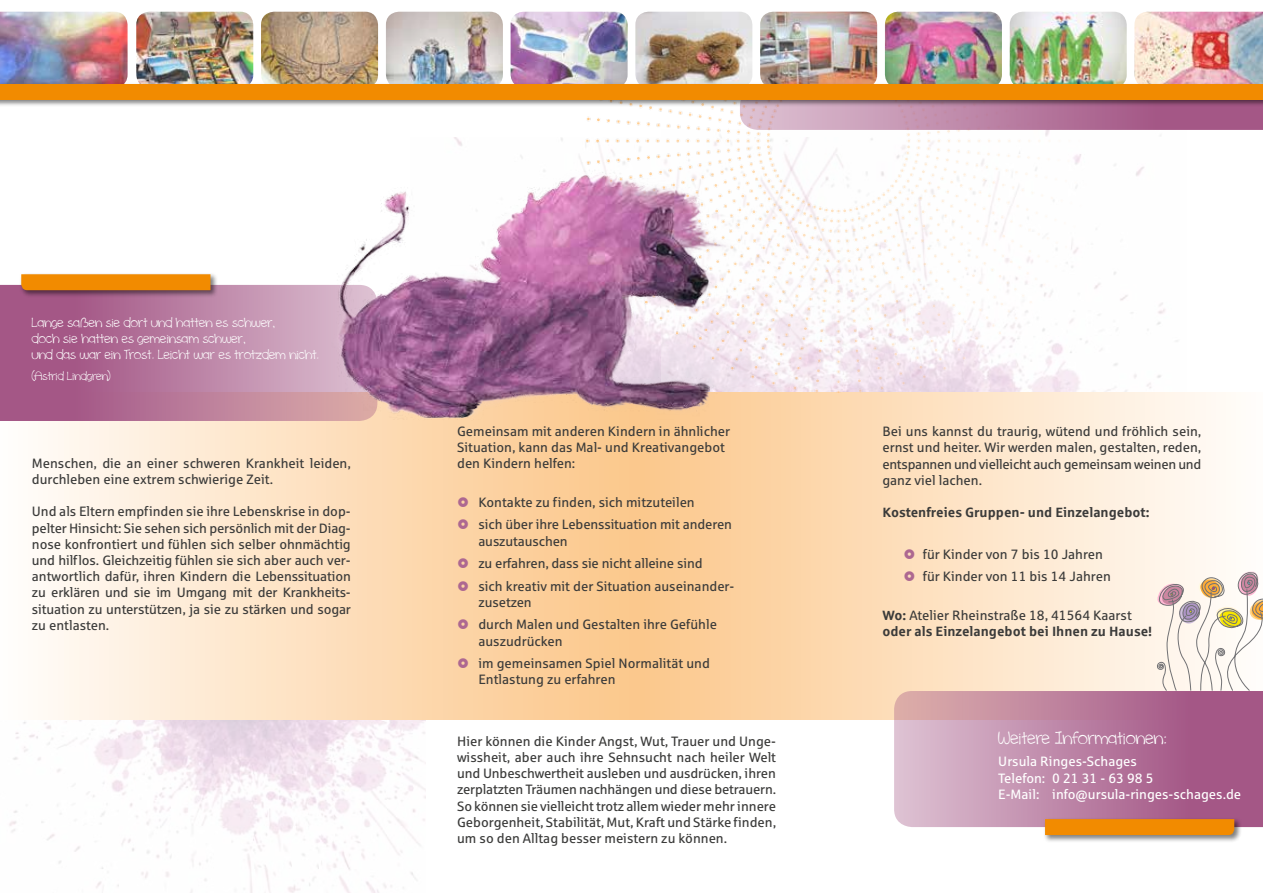
<style>
.page{position:relative;width:1263px;height:893px;background:#fff}
.page>*{position:absolute;margin:0;border:0;box-sizing:border-box;transform-origin:0 0}
.t1{font:18px "cinnamoncake";color:#fff}
.t2{font:13.5px/16.2px "Sparkasse Rg";color:#3b3b3a}
.t3{font:13.5px/16.2px "cinnamoncake";color:#fff}
.t4{font:700 13.5px/16.2px "Sparkasse Rg";color:#3b3b3a}
.t5{font:13.5px/16.2px "Sparkasse Rg";color:#fff}
.t6{font:12px "cinnamoncake";color:#fff}
.s1{font-weight:400}
</style>
<div class="page">
<img style="left:9px;top:719px;width:416px;height:174px">
<svg style="left:43px;top:393px;width:1183px;height:326px;background:#fddfbd"></svg>
<svg style="left:0;top:285px;width:329px;height:136px;background:#b77a9d"></svg>
<svg style="left:894px;top:691px;width:369px;height:136px;background:#bc82a3"></svg>
<div style="left:1043px;top:817px;width:199px;height:26px;background:#000;opacity:.5"></div>
<div style="left:1045px;top:819px;width:189px;height:16px;background:#f28b00"></div>
<div style="left:20px;top:273px;width:198px;height:25px;background:#000;opacity:.5"></div>
<div style="left:21px;top:274px;width:189px;height:16px;background:#f28b00"></div>
<img style="left:586px;top:108px;width:505px;height:286px">
<img style="left:329px;top:163px;width:407px;height:269px">
<svg style="left:1154px;top:569px;width:109px;height:122px"></svg>
<svg style="left:740px;top:108px;width:523px;height:22px;background:#bb82a5"></svg>
<img style="left:885px;top:12px;width:117px;height:70px">
<img style="left:1010px;top:12px;width:117px;height:70px">
<img style="left:1134px;top:12px;width:129px;height:70px">
<img style="left:0;top:12px;width:128px;height:70px">
<img style="left:511px;top:12px;width:117px;height:70px">
<img style="left:635px;top:12px;width:117px;height:70px">
<img style="left:760px;top:12px;width:117px;height:70px">
<img style="left:386px;top:12px;width:117px;height:70px">
<img style="left:136px;top:12px;width:117px;height:70px">
<img style="left:261px;top:12px;width:117px;height:70px">
<div style="left:0;top:82px;width:1263px;height:26px;background:#000;opacity:.5"></div>
<div style="left:0;top:84px;width:1263px;height:16px;background:#f28b00"></div>
<svg style="left:905px;top:549px;width:24px;height:11px"></svg>
<svg style="left:905px;top:571px;width:24px;height:11px"></svg>
<svg style="left:458px;top:497px;width:10px;height:10px"></svg>
<svg style="left:458px;top:520px;width:10px;height:9px"></svg>
<svg style="left:458px;top:558px;width:10px;height:10px"></svg>
<svg style="left:458px;top:581px;width:10px;height:10px"></svg>
<svg style="left:458px;top:619px;width:10px;height:10px"></svg>
<svg style="left:458px;top:658px;width:10px;height:10px"></svg>
<p class="t3" style="left:32px;top:314px;width:289px">Lange saßen sie dort und hatten es schwer,<br>doch sie hatten es gemeinsam schwer,<br>und das war ein Trost. Leicht war es trotzdem nicht.</p>
<p class="t6" style="left:32px;top:368px;width:80px">(Astrid Lindgren)</p>
<p class="t2" style="left:32px;top:455px;width:320px">Menschen, die an einer schweren Krankheit leiden, durchleben eine extrem schwierige Zeit.</p>
<p class="t2" style="left:32px;top:503px;width:321px;text-align:justify">Und als Eltern empfinden sie ihre Lebenskrise in dop&shy;pelter Hinsicht: Sie sehen sich persönlich mit der Diag&shy;nose konfrontiert und fühlen sich selber ohnmächtig und hilflos. Gleichzeitig fühlen sie sich aber auch ver&shy;antwortlich dafür, ihren Kindern die Lebenssituation zu erklären und sie im Umgang mit der Krankheits&shy;situation zu unterstützen, ja sie zu stärken und sogar zu entlasten.</p>
<p class="t2" style="left:457px;top:423px;width:274px">Gemeinsam mit anderen Kindern in ähnlicher<br>Situation, kann das Mal- und Kreativangebot den Kindern helfen:</p>
<p class="t2" style="left:478px;top:491px;width:255px;line-height:22.5px">Kontakte zu finden, sich mitzuteilen<br>sich über ihre Lebenssituation mit anderen</p>
<p class="t2" style="left:478px;top:529px;width:258px;line-height:22.5px">auszutauschen<br>zu erfahren, dass sie nicht alleine sind<br>sich kreativ mit der Situation auseinander-</p>
<p class="t2" style="left:478px;top:591px;width:240px;line-height:22.5px">zusetzen<br>durch Malen und Gestalten ihre Gefühle</p>
<p class="t2" style="left:478px;top:629px;width:233px;line-height:22.5px">auszudrücken<br>im gemeinsamen Spiel Normalität und</p>
<p class="t2" style="left:478px;top:671px;width:139px">Entlastung zu erfahren</p>
<p class="t2" style="left:457px;top:733px;width:320px;text-align:justify">Hier können die Kinder Angst, Wut, Trauer und Unge&shy;wissheit, aber auch ihre Sehnsucht nach heiler Welt und Unbeschwertheit ausleben und ausdrücken, ihren zerplatzten Träumen nachhängen und diese betrauern.<br>So können sie vielleicht trotz allem wieder mehr innere Geborgenheit, Stabilität, Mut, Kraft und Stärke finden, um so den Alltag besser meistern zu können.</p>
<p class="t2" style="left:882px;top:423px;width:320px;text-align:justify">Bei uns kannst du traurig, wütend und fröhlich sein, ernst und heiter. Wir werden malen, gestalten, reden, entspannen und vielleicht auch gemeinsam weinen und ganz viel lachen.</p>
<p class="t4" style="left:882px;top:504px;width:269px">Kostenfreies Gruppen- und Einzelangebot:</p>
<p class="t2" style="left:923px;top:542px;width:190px;line-height:22.5px">für Kinder von 7 bis 10 Jahren für Kinder von 11 bis 14 Jahren</p>
<p class="t4" style="left:882px;top:607px;width:271px">Wo: <span class="s1">Atelier Rheinstraße 18, 41564 Kaarst </span>oder als Einzelangebot bei Ihnen zu Hause!</p>
<h1 class="t1" style="left:998px;top:727px;width:170px">Weitere Informationen:</h1>
<p class="t5" style="left:998px;top:753px;width:244px">Ursula Ringes-Schages<br>Telefon: 0 21 31 - 63 98 5<br>E-Mail: info@ursula-ringes-schages.de</p>
</div>
